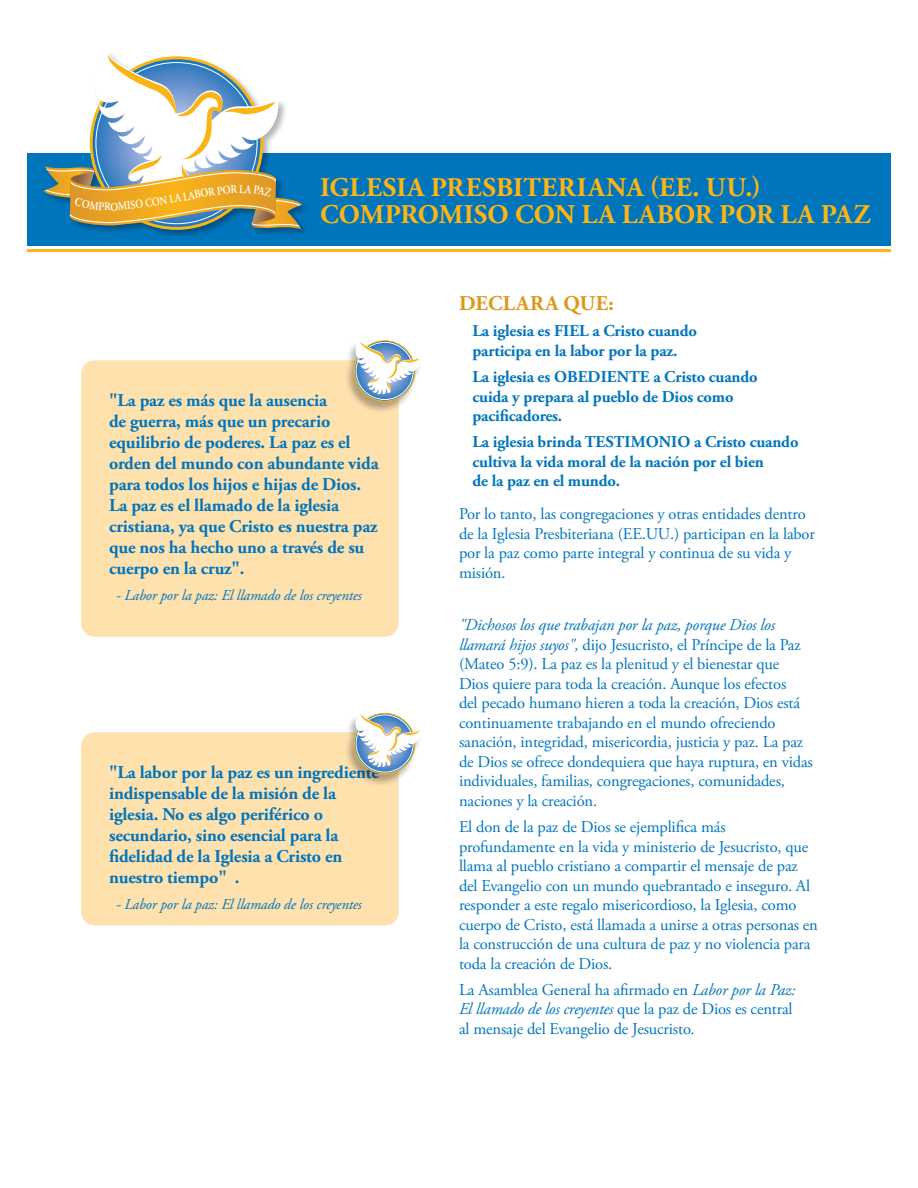
<style>
.page{position:relative;width:918px;height:1188px;background:#fff}
.page>*{position:absolute;margin:0;border:0;box-sizing:border-box;transform-origin:0 0}
.t1{font:700 27px/27px "Adobe Garamond Pro";letter-spacing:.01em;color:#fcb515}
.t2{font:700 21px "Adobe Garamond Pro";letter-spacing:.02em;color:#dd971a}
.t3{font:700 18px/21px "Adobe Garamond Pro";letter-spacing:-.01em;color:#0075bc}
.t4{font:16.5px/19.5px "Adobe Garamond Pro";letter-spacing:-.01em;color:#0075bc}
.t5{font:700 16.5px/19.5px "Adobe Garamond Pro";letter-spacing:-.01em;color:#0075bc}
.t6{font:italic 15px "Adobe Garamond Pro";letter-spacing:-.01em;color:#0075bc}
.s1{font-style:italic}
</style>
<div class="page">
<div style="left:81px;top:360px;width:318px;height:277px;background:#ffe1ae;border-radius:14px"></div>
<div style="left:81px;top:732px;width:318px;height:194px;background:#ffe1ae;border-radius:14px"></div>
<div style="left:344px;top:341px;width:79px;height:73px;background:#000;opacity:.3"></div>
<svg style="left:354px;top:341px;width:61px;height:60px"></svg>
<svg style="left:354px;top:340px;width:67px;height:54px"></svg>
<div style="left:344px;top:713px;width:79px;height:74px;background:#000;opacity:.3"></div>
<svg style="left:354px;top:713px;width:61px;height:61px"></svg>
<svg style="left:354px;top:713px;width:67px;height:54px"></svg>
<div style="left:27px;top:153px;width:864px;height:93px;background:#0075bc"></div>
<div style="left:43px;top:50px;width:268px;height:189px;background:#000;opacity:.3"></div>
<hr style="left:27px;top:249px;width:864px;height:3px;background:#fcb515">
<svg style="left:44px;top:51px;width:258px;height:178px"></svg>
<h1 class="t1" style="left:320px;top:175px;width:552px">IGLESIA PRESBITERIANA (EE. UU.)<br>COMPROMISO CON LA LABOR POR LA PAZ</h1>
<p class="t3" style="left:109px;top:390px;width:271px">"La paz es más que la ausencia<br>de guerra, más que un precario equilibrio de poderes. La paz es el orden del mundo con abundante vida para todos los hijos e hijas de Dios.<br>La paz es el llamado de la iglesia cristiana, ya que Cristo es nuestra paz que nos ha hecho uno a través de su cuerpo en la cruz".</p>
<p class="t6" style="left:116px;top:587px;width:247px">- Labor por la paz: El llamado de los creyentes</p>
<p class="t3" style="left:109px;top:762px;width:271px">"La labor por la paz es un ingrediente indispensable de la misión de la iglesia. No es algo periférico o secundario, sino esencial para la fidelidad de la Iglesia a Cristo en nuestro tiempo" .</p>
<p class="t6" style="left:116px;top:896px;width:247px">- Labor por la paz: El llamado de los creyentes</p>
<p class="t2" style="left:459px;top:291px;width:156px">DECLARA QUE:</p>
<p class="t5" style="left:472px;top:322px;width:226px">La iglesia es FIEL a Cristo cuando participa en la labor por la paz.</p>
<p class="t5" style="left:472px;top:367px;width:287px">La iglesia es OBEDIENTE a Cristo cuando cuida y prepara al pueblo de Dios como pacificadores.</p>
<p class="t5" style="left:472px;top:433px;width:328px">La iglesia brinda TESTIMONIO a Cristo cuando cultiva la vida moral de la nación por el bien<br>de la paz en el mundo.</p>
<p class="t4" style="left:459px;top:505px;width:357px">Por lo tanto, las congregaciones y otras entidades dentro de la Iglesia Presbiteriana (EE.UU.) participan en la labor por la paz como parte integral y continua de su vida y misión.</p>
<p class="t4" style="left:459px;top:616px;width:355px"><span class="s1">"Dichosos los que trabajan por la paz, porque Dios los llamará hijos suyos",</span> dijo Jesucristo, el Príncipe de la Paz (Mateo 5:9). La paz es la plenitud y el bienestar que Dios quiere para toda la creación. Aunque los efectos<br>del pecado humano hieren a toda la creación, Dios está continuamente trabajando en el mundo ofreciendo sanación, integridad, misericordia, justicia y paz. La paz de Dios se ofrece dondequiera que haya ruptura, en vidas individuales, familias, congregaciones, comunidades, naciones y la creación.</p>
<p class="t4" style="left:459px;top:818px;width:360px">El don de la paz de Dios se ejemplifica más profundamente en la vida y ministerio de Jesucristo, que llama al pueblo cristiano a compartir el mensaje de paz del Evangelio con un mundo quebrantado e inseguro. Al responder a este regalo misericordioso, la Iglesia, como cuerpo de Cristo, está llamada a unirse a otras personas en la construcción de una cultura de paz y no violencia para toda la creación de Dios.</p>
<p class="t4" style="left:459px;top:981px;width:338px">La Asamblea General ha afirmado en <span class="s1">Labor por la Paz:<br>El llamado de los creyentes</span> que la paz de Dios es central al mensaje del Evangelio de Jesucristo.</p>
</div>
